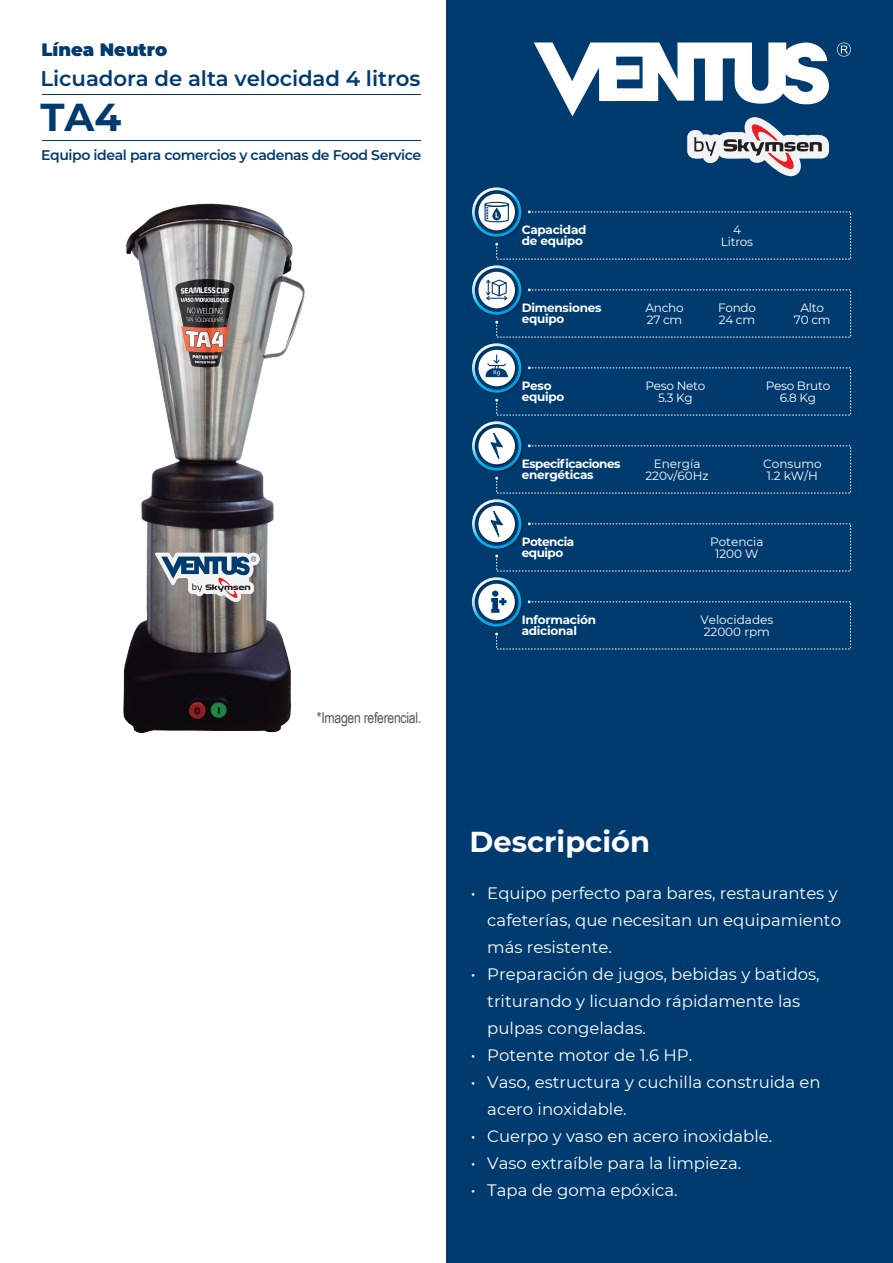
<style>
.page{position:relative;width:893px;height:1263px;background:#fff}
.page>*{position:absolute;margin:0;border:0;box-sizing:border-box;transform-origin:0 0}
.t1{font:700 39px "Montserrat";color:#003b70}
.t2{font:700 28.95px "Montserrat";color:#fff}
.t3{font:600 21.3px "Montserrat";letter-spacing:-.005em;color:#003b70}
.t4{font:900 18px "Montserrat";color:#003b70}
.t5{font:16.5px/27px "Montserrat";color:#fff}
.t6{font:15px "Arial Narrow";letter-spacing:-.02em;color:#57585a}
.t7{font:600 14.1px "Montserrat";letter-spacing:-.03em;color:#003b70}
.t8{font:12px/11.6px "Montserrat";color:#fff;text-align:center}
.t9{font:700 12px/11.6px "Montserrat";letter-spacing:-.02em;color:#fff}
.t10{font:12px/11.6px "Montserrat";letter-spacing:-.02em;color:#fff}
.t11{font:700 12px/11.6px "Montserrat";letter-spacing:-.04em;color:#fff}
</style>
<div class="page">
<div style="left:446px;top:0;width:447px;height:1263px;background:#003b70"></div>
<svg style="left:837px;top:43px;width:14px;height:14px"></svg>
<hr style="left:43px;top:95px;width:378px;height:1px;background:#003b70">
<hr style="left:43px;top:140px;width:378px;height:1px;background:#003b70">
<svg style="left:472px;top:343px;width:379px;height:72px"></svg>
<svg style="left:472px;top:421px;width:379px;height:72px"></svg>
<svg style="left:472px;top:499px;width:379px;height:72px"></svg>
<svg style="left:472px;top:577px;width:379px;height:72px"></svg>
<svg style="left:472px;top:187px;width:379px;height:150px"></svg>
<img style="left:123px;top:203px;width:182px;height:530px">
<svg style="left:534px;top:42px;width:295px;height:134px"></svg>
<svg style="left:155px;top:546px;width:105px;height:56px"></svg>
<p class="t4" style="left:42px;top:36px;width:127px">Línea Neutro</p>
<p class="t3" style="left:41px;top:63px;width:381px">Licuadora de alta velocidad 4 litros</p>
<h1 class="t1" style="left:40px;top:89px;width:82px">TA4</h1>
<p class="t7" style="left:41px;top:144px;width:382px">Equipo ideal para comercios y cadenas de Food Service</p>
<p class="t6" style="left:317px;top:706px;width:106px">*Imagen referencial.</p>
<p class="t9" style="left:522px;top:223px;width:66px">Capacidad de equipo</p>
<p class="t8" style="left:721px;top:224px;width:34px">4<br>Litros</p>
<p class="t9" style="left:522px;top:301px;width:81px">Dimensiones equipo</p>
<p class="t8" style="left:794px;top:302px;width:38px">Alto<br>70 cm</p>
<p class="t10" style="left:645px;top:302px;width:40px">Ancho<br>27 cm</p>
<p class="t10" style="left:718px;top:302px;width:39px">Fondo<br>24 cm</p>
<p class="t9" style="left:522px;top:379px;width:44px">Peso equipo</p>
<p class="t10" style="left:766px;top:380px;width:66px;text-align:center">Peso Bruto<br>6.8 Kg</p>
<p class="t10" style="left:645px;top:380px;width:61px;text-align:center">Peso Neto<br>5.3 Kg</p>
<p class="t11" style="left:522px;top:457px;width:100px">Especificaciones energéticas</p>
<p class="t8" style="left:763px;top:458px;width:60px">Consumo<br>1.2 kW/H</p>
<p class="t8" style="left:645px;top:458px;width:65px">Energía<br>220v/60Hz</p>
<p class="t11" style="left:522px;top:535px;width:54px">Potencia equipo</p>
<p class="t8" style="left:710px;top:536px;width:55px">Potencia<br>1200 W</p>
<p class="t9" style="left:522px;top:613px;width:76px">Información adicional</p>
<p class="t8" style="left:700px;top:614px;width:74px;text-align:left">Velocidades<br>22000 rpm</p>
<h2 class="t2" style="left:470px;top:820px;width:182px">Descripción</h2>
<p class="t5" style="left:471px;top:879px;width:6px">•</p>
<p class="t5" style="left:471px;top:960px;width:6px">•</p>
<p class="t5" style="left:471px;top:1041px;width:6px">• •</p>
<p class="t5" style="left:471px;top:1122px;width:6px;text-align:justify">• • •</p>
<p class="t5" style="left:487px;top:879px;width:355px">Equipo perfecto para bares, restaurantes y cafeterías, que necesitan un equipamiento más resistente.<br>Preparación de jugos, bebidas y batidos, triturando y licuando rápidamente las pulpas congeladas.<br>Potente motor de 1.6 HP.<br>Vaso, estructura y cuchilla construida en acero inoxidable.<br>Cuerpo y vaso en acero inoxidable.<br>Vaso extraíble para la limpieza.<br>Tapa de goma epóxica.</p>
</div>
